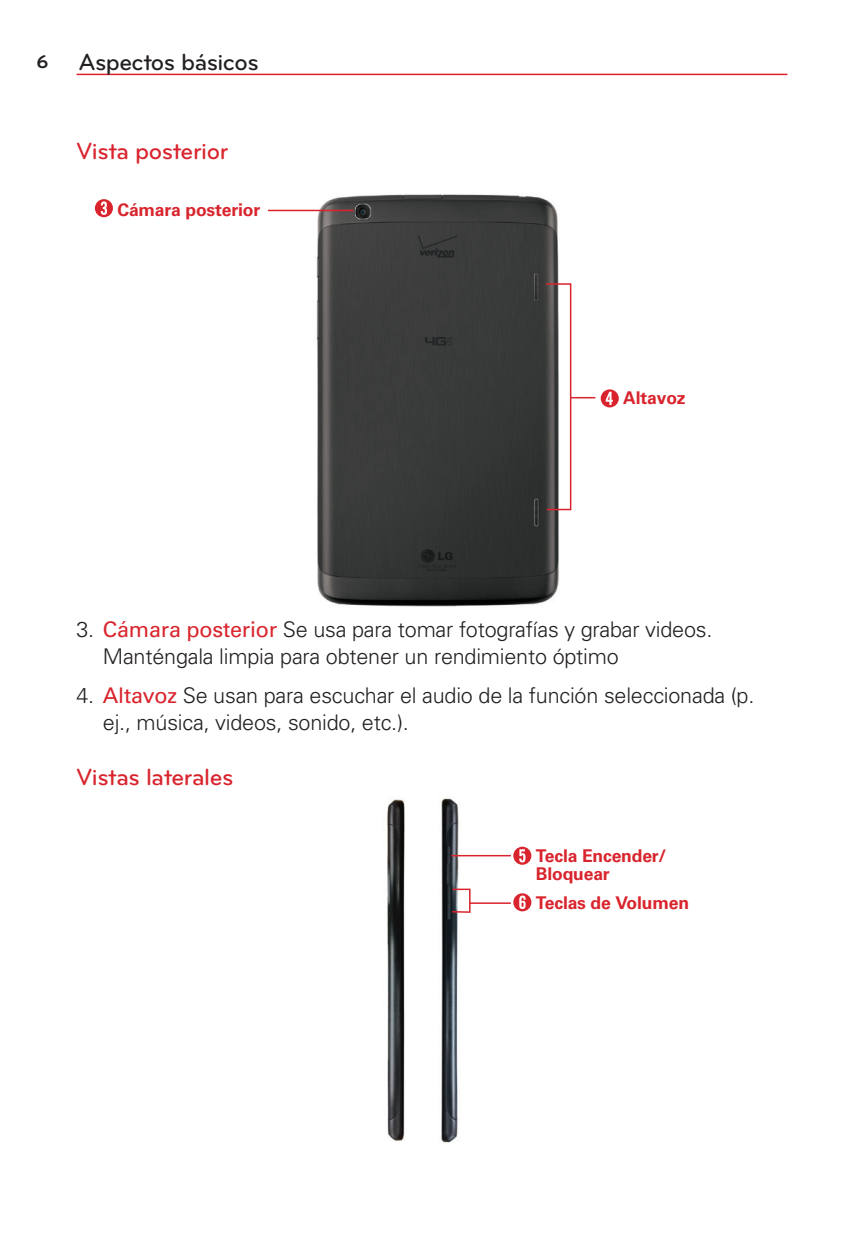
<style>
.page{position:relative;width:864px;height:1242px;background:#fff}
.page>*{position:absolute;margin:0;border:0;box-sizing:border-box;transform-origin:0 0}
.t1{font:500 24.3px "Bryant LG";letter-spacing:-.015em;color:#d9242d}
.t2{font:500 24.3px "Bryant LG";letter-spacing:-.02em;color:#231f20}
.t3{font:300 21.6px/27px "Univers";letter-spacing:-.01em;color:#231f20}
.t4{font:700 17.4px/18px "Univers";letter-spacing:-.01em;color:#d9242d}
.s1{font-weight:700;font-size:18.9px}
.s2{font-weight:400;color:#d9242d}
</style>
<div class="page">
<hr style="left:77px;top:74px;width:710px;height:1px;background:#d9242d">
<svg style="left:95px;top:199px;width:18px;height:18px"></svg>
<img style="left:307px;top:194px;width:254px;height:413px">
<div style="left:545px;top:283px;width:26px;height:227px;border:2px solid #d9242d"></div>
<svg style="left:571px;top:397px;width:24px;height:1px"></svg>
<hr style="left:268px;top:210px;width:86px;height:1px;background:#d9242d">
<svg style="left:601px;top:389px;width:18px;height:18px"></svg>
<svg style="left:513px;top:893px;width:18px;height:18px"></svg>
<img style="left:387px;top:799px;width:18px;height:342px">
<img style="left:441px;top:798px;width:21px;height:345px">
<svg style="left:513px;top:847px;width:18px;height:18px"></svg>
<hr style="left:470px;top:902px;width:41px;height:2px;background:#d9242d">
<hr style="left:451px;top:855px;width:60px;height:1px;background:#d9242d">
<div style="left:451px;top:889px;width:20px;height:24px;border:2px solid #d9242d"></div>
<p class="t2" style="left:37px;top:53px;width:224px"><span class="s1">6</span> Aspectos básicos</p>
<p class="t1" style="left:77px;top:142px;width:153px">Vista posterior</p>
<p class="t4" style="left:117px;top:202px;width:144px">Cámara posterior</p>
<p class="t4" style="left:623px;top:391px;width:64px">Altavoz</p>
<p class="t3" style="left:103px;top:618px;width:611px;text-indent:-26px">3. <span class="s2">Cámara posterior</span> Se usa para tomar fotografías y grabar videos.<br>Manténgala limpia para obtener un rendimiento óptimo</p>
<p class="t3" style="left:103px;top:684px;width:653px;text-indent:-26px">4. <span class="s2">Altavoz</span> Se usan para escuchar el audio de la función seleccionada (p. ej., música, videos, sonido, etc.).</p>
<p class="t1" style="left:77px;top:768px;width:158px">Vistas laterales</p>
<p class="t4" style="left:536px;top:848px;width:132px">Tecla Encender/<br>Bloquear</p>
<p class="t4" style="left:536px;top:895px;width:155px">Teclas de Volumen</p>
</div>
